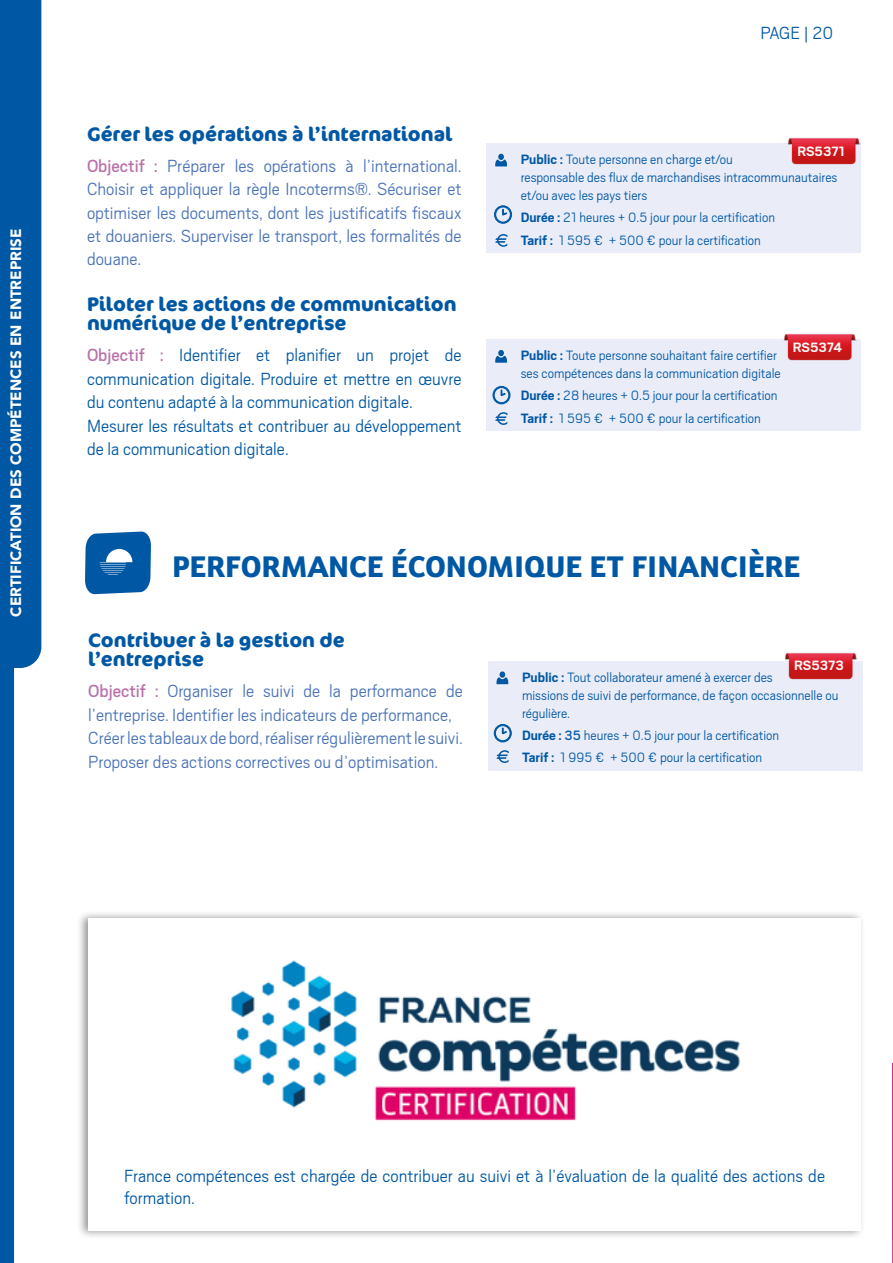
<style>
.page{position:relative;width:893px;height:1263px;background:#fff}
.page>*{position:absolute;margin:0;border:0;box-sizing:border-box;transform-origin:0 0}
.t1{font:900 30px "Schnebel Sans Pro";color:#0058a5}
.t2{font:300 19.5px/23.4px "Scout";color:#4a73b8;text-align:justify}
.t3{font:300 19.5px/23.4px "Scout";color:#0058a5}
.t4{font:700 19.5px/19.5px "Cocon Pro";color:#0058a5}
.t5{font:300 15px/18px "Scout";color:#0058a5}
.t6{font:900 15px "Avenir";color:#fff}
.t7{font:700 15px "Scout";letter-spacing:-.01em;color:#f6f6f6}
.s1{font-weight:400;color:#b972a9}
.s2{font-weight:700}
.s3{font-weight:400}
</style>
<div class="page">
<hr style="left:892px;top:1063px;width:1px;height:200px;background:#c9338b">
<svg style="left:892px;top:1240px;width:1px;height:23px"></svg>
<div style="left:487px;top:143px;width:374px;height:110px;background:#eaecf8"></div>
<svg style="left:495px;top:153px;width:12px;height:13px"></svg>
<svg style="left:495px;top:234px;width:13px;height:13px"></svg>
<img style="left:787px;top:137px;width:74px;height:28px">
<svg style="left:494px;top:205px;width:18px;height:19px"></svg>
<div style="left:487px;top:340px;width:374px;height:91px;background:#eaecf8"></div>
<svg style="left:495px;top:350px;width:12px;height:13px"></svg>
<svg style="left:495px;top:412px;width:13px;height:13px"></svg>
<img style="left:780px;top:333px;width:77px;height:28px">
<svg style="left:492px;top:386px;width:19px;height:19px"></svg>
<div style="left:488px;top:661px;width:374px;height:110px;background:#eaecf8"></div>
<svg style="left:496px;top:671px;width:12px;height:13px"></svg>
<svg style="left:496px;top:750px;width:13px;height:13px"></svg>
<img style="left:784px;top:652px;width:74px;height:28px">
<svg style="left:493px;top:724px;width:19px;height:19px"></svg>
<div style="left:76px;top:910px;width:789px;height:329px;background:#000;opacity:.41"></div>
<div style="left:88px;top:918px;width:773px;height:313px;background:#fff"></div>
<img style="left:231px;top:960px;width:509px;height:161px">
<svg style="left:85px;top:531px;width:66px;height:63px;background:#2872b3"></svg>
<div style="left:14px;top:0;width:27px;height:668px;background:#0058a5"></div>
<div style="left:0;top:0;width:14px;height:1263px;background:#0058a5"></div>
<p class="t6" style="left:3px;top:617px;width:389px;rotate:-90deg">CERTIFICATION DES COMPÉTENCES EN ENTREPRISE</p>
<h2 class="t4" style="left:87px;top:123px;width:367px">Gérer les opérations à l’international</h2>
<h2 class="t2" style="left:87px;top:153px;width:376px"><span class="s1">Objectif :</span> Préparer les opérations à l’international.<br>Choisir et appliquer la règle Incoterms®. Sécuriser et optimiser les documents, dont les justificatifs fiscaux et douaniers. Superviser le transport, les formalités de douane.</h2>
<h2 class="t4" style="left:87px;top:294px;width:371px">Piloter les actions de communication numérique de l’entreprise</h2>
<h2 class="t3" style="left:87px;top:343px;width:376px"><span class="s1">Objectif :</span> Identifier et planifier un projet de communication digitale. Produire et mettre en œuvre du contenu adapté à la communication digitale.<br>Mesurer les résultats et contribuer au développement de la communication digitale.</h2>
<h2 class="t3" style="left:761px;top:20px;width:74px">PAGE | 20</h2>
<p class="t7" style="left:797px;top:142px;width:49px">RS5371</p>
<p class="t5" style="left:521px;top:150px;width:318px"><span class="s2">Public :</span> Toute personne en charge et/ou<br>responsable des flux de marchandises intracommunautaires et/ou avec les pays tiers</p>
<p class="t5" style="left:521px;top:206px;width:256px;line-height:22.2px"><span class="s2">Durée :</span> 21 heures + 0.5 jour pour la certification<br><span class="s2">Tarif :</span> 1 595 € + 500 € pour la certification</p>
<p class="t5" style="left:521px;top:346px;width:262px"><span class="s2">Public :</span> Toute personne souhaitant faire certifier ses compétences dans la communication digitale</p>
<p class="t5" style="left:521px;top:384px;width:258px;line-height:22.2px"><span class="s2">Durée :</span> 28 heures + 0.5 jour pour la certification<br><span class="s2">Tarif :</span> 1 595 € + 500 € pour la certification</p>
<p class="t7" style="left:793px;top:338px;width:51px">RS5374</p>
<h1 class="t1" style="left:172px;top:546px;width:630px">PERFORMANCE ÉCONOMIQUE ET FINANCIÈRE</h1>
<h2 class="t4" style="left:88px;top:629px;width:258px">Contribuer à la gestion de l’entreprise</h2>
<h2 class="t2" style="left:88px;top:679px;width:376px;text-align:left"><span class="s1">Objectif :</span> Organiser le suivi de la performance de l’entreprise. Identifier les indicateurs de performance, Créer les tableaux de bord, réaliser régulièrement le suivi.<br>Proposer des actions correctives ou d’optimisation.</h2>
<p class="t7" style="left:794px;top:655px;width:51px">RS5373</p>
<p class="t5" style="left:522px;top:667px;width:318px"><span class="s2">Public :</span> Tout collaborateur amené à exercer des<br>missions de suivi de performance, de façon occasionnelle ou régulière.</p>
<p class="t5" style="left:522px;top:723px;width:259px;line-height:22.2px"><span class="s2">Durée :</span> <span class="s3">35</span> heures + 0.5 jour pour la certification<br><span class="s2">Tarif :</span> 1 995 € + 500 € pour la certification</p>
<h2 class="t3" style="left:124px;top:1163px;width:702px;line-height:22.5px">France compétences est chargée de contribuer au suivi et à l’évaluation de la qualité des actions de formation.</h2>
</div>
